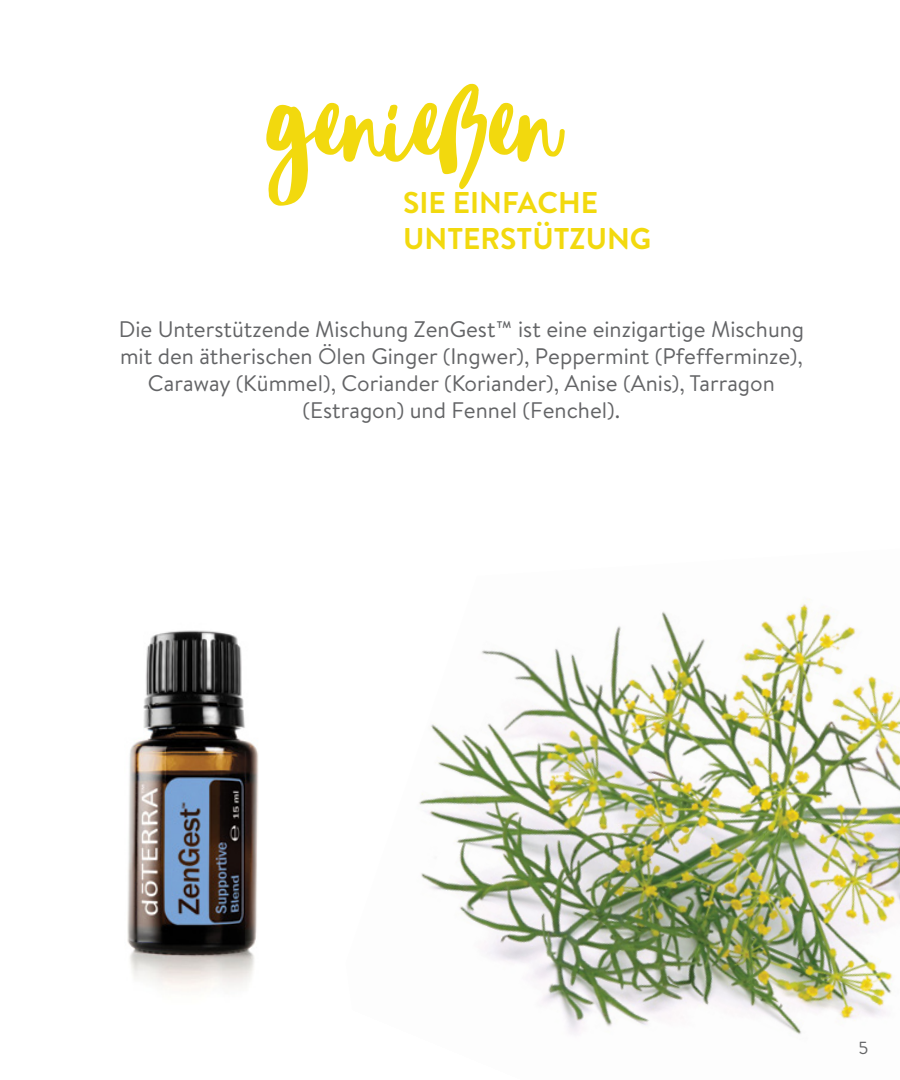
<style>
.page{position:relative;width:900px;height:1080px;background:#fff}
.page>*{position:absolute;margin:0;border:0;box-sizing:border-box;transform-origin:0 0}
.t1{font:102.5px "Blacktear Script";color:#f2d90e}
.t2{font:700 30px/36px "Brandon Text";color:#f2d90e}
.t3{font:22.5px/27px "Brandon Text";color:#636466;text-align:center}
.t4{font:17.5px "Brandon Text";color:#636466}
</style>
<div class="page">
<img style="left:419px;top:599px;width:481px;height:436px">
<img style="left:127px;top:630px;width:132px;height:360px">
<h1 class="t1" style="left:268px;top:65px;width:294px">genießen</h1>
<h2 class="t2" style="left:403px;top:184px;width:250px">SIE EINFACHE<br>UNTERSTÜTZUNG</h2>
<p class="t3" style="left:119px;top:315px;width:687px">Die Unterstützende Mischung ZenGest™ ist eine einzigartige Mischung mit den ätherischen Ölen Ginger (Ingwer), Peppermint (Pfefferminze), Caraway (Kümmel), Coriander (Koriander), Anise (Anis), Tarragon (Estragon) und Fennel (Fenchel).</p>
<p class="t4" style="left:858px;top:1036px;width:11px">5</p>
</div>
